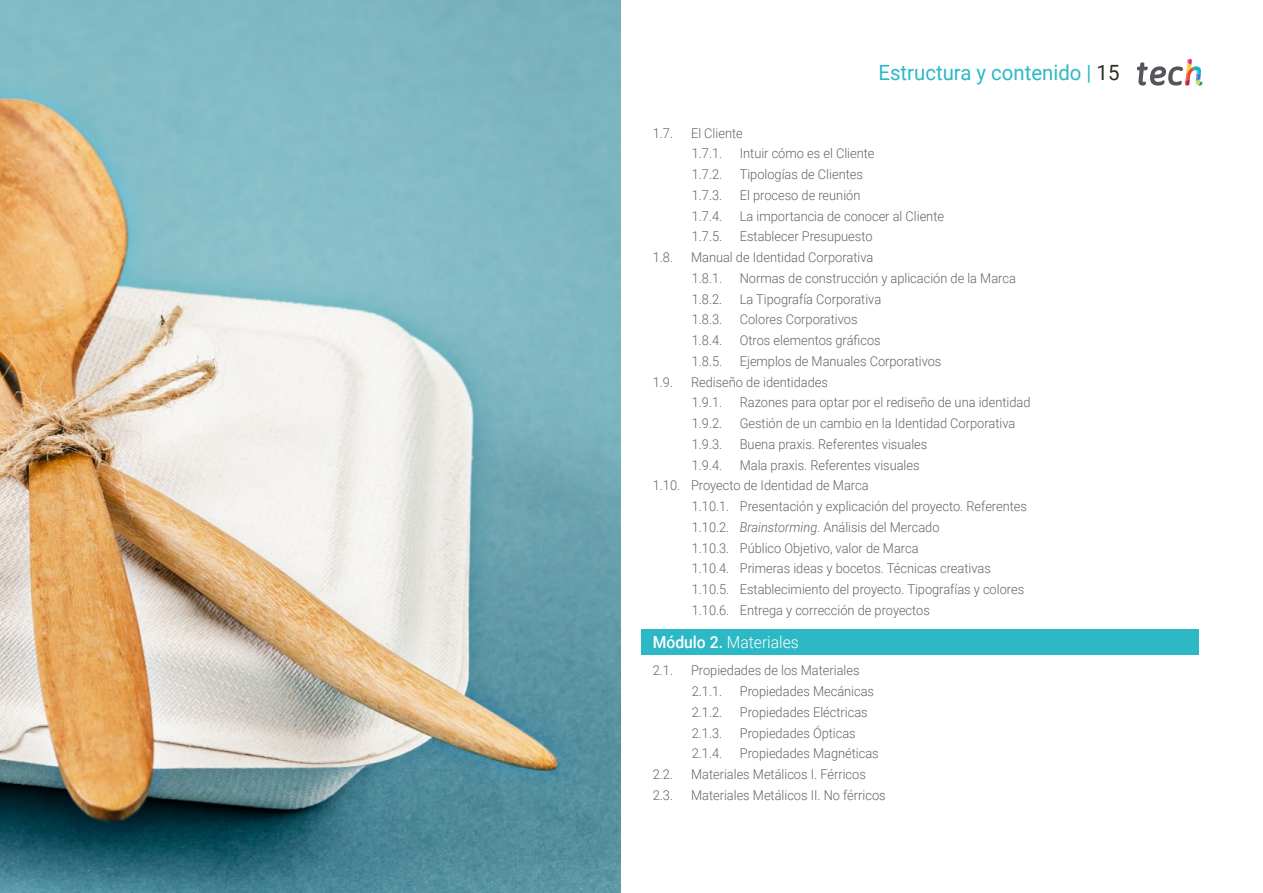
<style>
.page{position:relative;width:1263px;height:893px;background:#fff}
.page>*{position:absolute;margin:0;border:0;box-sizing:border-box;transform-origin:0 0}
.t1{font:21px "Roboto";color:#2db8c5}
.t2{font:300 16.5px "Roboto";color:#fff;scale:.95 1}
.t3{font:300 13.5px/20.7px "Roboto";color:#61646a;scale:.95 1}
.s1{color:#312e20}
.s2{font-style:italic}
.s3{font-weight:500}
</style>
<div class="page">
<div style="left:642px;top:629px;width:557px;height:25px;background:#2db8c5"></div>
<svg style="left:1137px;top:59px;width:65px;height:27px"></svg>
<img style="left:0;top:0;width:621px;height:893px">
<h1 class="t1" style="left:878px;top:57px;width:242px">Estructura y contenido | <span class="s1">15</span></h1>
<p class="t3" style="left:653px;top:122px;width:23px">1.7.</p>
<p class="t3" style="left:691px;top:122px;width:56px">El Cliente<br>1.7.1.</p>
<p class="t3" style="left:740px;top:143px;width:143px">Intuir cómo es el Cliente</p>
<p class="t3" style="left:692px;top:164px;width:34px">1.7.2.</p>
<p class="t3" style="left:740px;top:164px;width:131px">Tipologías de Clientes</p>
<p class="t3" style="left:692px;top:184px;width:34px">1.7.3.</p>
<p class="t3" style="left:740px;top:184px;width:129px">El proceso de reunión</p>
<p class="t3" style="left:692px;top:205px;width:34px">1.7.4.</p>
<p class="t3" style="left:740px;top:205px;width:217px">La importancia de conocer al Cliente</p>
<p class="t3" style="left:692px;top:226px;width:34px">1.7.5.</p>
<p class="t3" style="left:740px;top:226px;width:141px">Establecer Presupuesto</p>
<p class="t3" style="left:653px;top:247px;width:23px">1.8.</p>
<p class="t3" style="left:691px;top:247px;width:193px">Manual de Identidad Corporativa<br>1.8.1.</p>
<p class="t3" style="left:740px;top:267px;width:292px">Normas de construcción y aplicación de la Marca</p>
<p class="t3" style="left:692px;top:288px;width:34px">1.8.2.</p>
<p class="t3" style="left:740px;top:288px;width:150px">La Tipografía Corporativa</p>
<p class="t3" style="left:692px;top:309px;width:34px">1.8.3.</p>
<p class="t3" style="left:740px;top:309px;width:125px">Colores Corporativos</p>
<p class="t3" style="left:692px;top:330px;width:34px">1.8.4.</p>
<p class="t3" style="left:740px;top:330px;width:150px">Otros elementos gráficos</p>
<p class="t3" style="left:692px;top:350px;width:34px">1.8.5.</p>
<p class="t3" style="left:740px;top:350px;width:214px">Ejemplos de Manuales Corporativos</p>
<p class="t3" style="left:653px;top:371px;width:23px">1.9.</p>
<p class="t3" style="left:691px;top:371px;width:146px">Rediseño de identidades<br>1.9.1.</p>
<p class="t3" style="left:740px;top:392px;width:308px">Razones para optar por el rediseño de una identidad</p>
<p class="t3" style="left:692px;top:413px;width:34px">1.9.2.</p>
<p class="t3" style="left:740px;top:413px;width:292px">Gestión de un cambio en la Identidad Corporativa</p>
<p class="t3" style="left:692px;top:433px;width:34px">1.9.3.</p>
<p class="t3" style="left:740px;top:433px;width:199px">Buena praxis. Referentes visuales</p>
<p class="t3" style="left:692px;top:454px;width:34px">1.9.4.</p>
<p class="t3" style="left:653px;top:454px;width:282px;text-indent:87px">Mala praxis. Referentes visuales<br>1.10. Proyecto de Identidad de Marca</p>
<p class="t3" style="left:692px;top:496px;width:354px">1.10.1. Presentación y explicación del proyecto. Referentes 1.10.2. <span class="s2">Brainstorming</span>. Análisis del Mercado<br>1.10.3. Público Objetivo, valor de Marca<br>1.10.4. Primeras ideas y bocetos. Técnicas creativas 1.10.5. Establecimiento del proyecto. Tipografías y colores 1.10.6. Entrega y corrección de proyectos</p>
<p class="t2" style="left:653px;top:631px;width:155px"><span class="s3">Módulo 2.</span> Materiales</p>
<p class="t3" style="left:653px;top:660px;width:23px">2.1.</p>
<p class="t3" style="left:691px;top:660px;width:179px">Propiedades de los Materiales<br>2.1.1.</p>
<p class="t3" style="left:740px;top:680px;width:143px">Propiedades Mecánicas</p>
<p class="t3" style="left:692px;top:701px;width:34px">2.1.2.</p>
<p class="t3" style="left:740px;top:701px;width:136px">Propiedades Eléctricas</p>
<p class="t3" style="left:692px;top:722px;width:34px">2.1.3.</p>
<p class="t3" style="left:740px;top:722px;width:124px">Propiedades Ópticas</p>
<p class="t3" style="left:692px;top:743px;width:34px">2.1.4.</p>
<p class="t3" style="left:740px;top:743px;width:148px">Propiedades Magnéticas</p>
<p class="t3" style="left:653px;top:763px;width:23px">2.2.</p>
<p class="t3" style="left:691px;top:763px;width:186px">Materiales Metálicos I. Férricos</p>
<p class="t3" style="left:653px;top:784px;width:23px">2.3.</p>
<p class="t3" style="left:691px;top:784px;width:206px">Materiales Metálicos II. No férricos</p>
</div>
